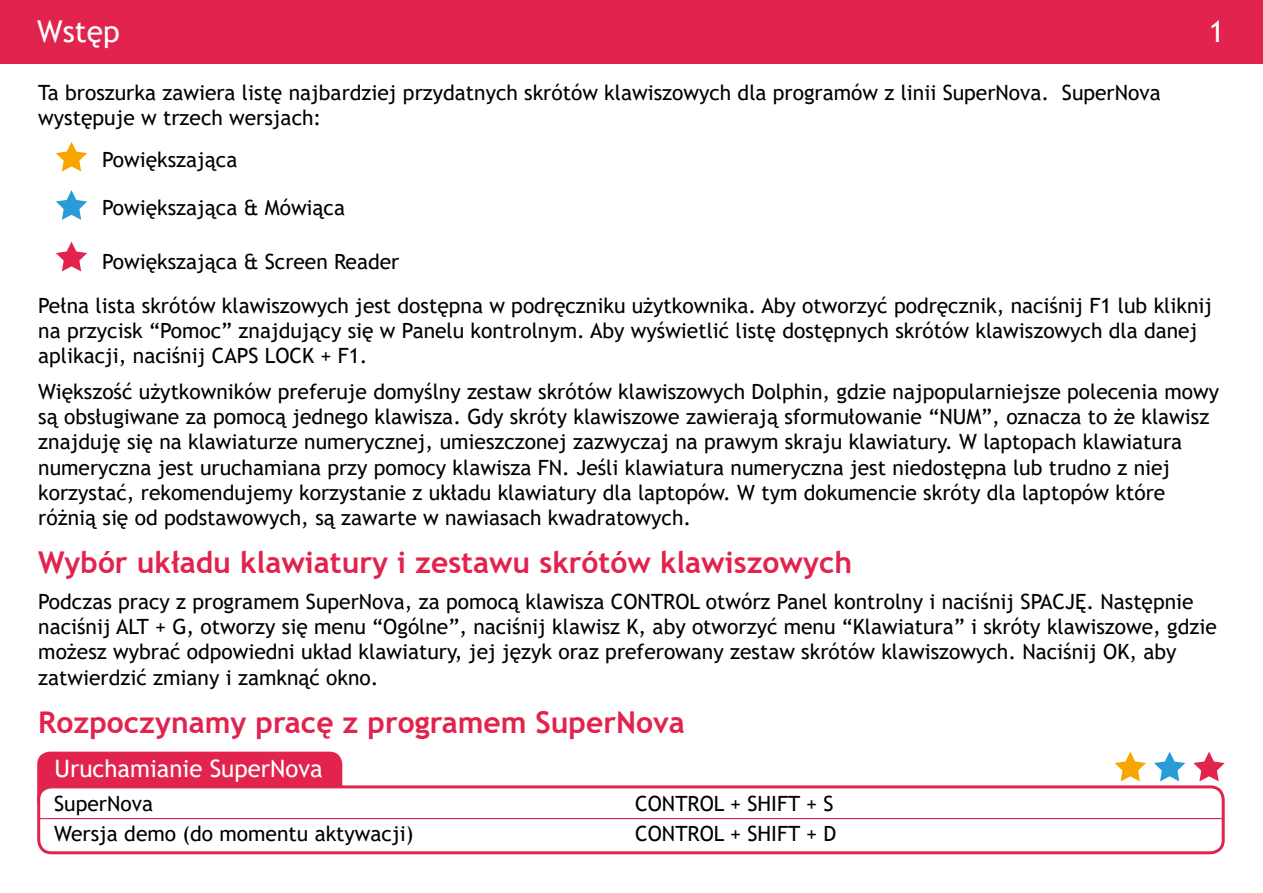
<style>
.page{position:relative;width:1263px;height:893px;background:#fff}
.page>*{position:absolute;margin:0;border:0;box-sizing:border-box;transform-origin:0 0}
.t1{font:700 30px "Trebuchet MS";color:#e2234d}
.t2{font:30px "Trebuchet MS";color:#fff}
.t3{font:24px "Trebuchet MS";color:#fff}
.t4{font:21px/25.2px "Trebuchet MS";color:#000}
</style>
<div class="page">
<div style="left:0;top:0;width:1263px;height:64px;background:#e2234d"></div>
<svg style="left:56px;top:142px;width:31px;height:29px"></svg>
<svg style="left:56px;top:190px;width:31px;height:30px"></svg>
<svg style="left:56px;top:242px;width:31px;height:29px"></svg>
<svg style="left:1115px;top:752px;width:31px;height:29px"></svg>
<svg style="left:1154px;top:752px;width:31px;height:29px"></svg>
<svg style="left:1193px;top:752px;width:32px;height:29px"></svg>
<div style="left:37px;top:752px;width:305px;height:61px;background:#e2234d;border-radius:13px"></div>
<div style="left:39px;top:787px;width:1184px;height:66px;background:#fff;border-radius:13px"></div>
<div style="left:37px;top:785px;width:1188px;height:69px;border:3px solid #e2234d;border-radius:13px"></div>
<hr style="left:37px;top:818px;width:594px;height:1px;background:#e2234d">
<hr style="left:631px;top:818px;width:594px;height:1px;background:#e2234d">
<h1 class="t2" style="left:37px;top:13px;width:84px">Wstęp</h1>
<h1 class="t2" style="left:1209px;top:13px;width:17px">1</h1>
<p class="t4" style="left:38px;top:80px;width:1124px">Ta broszurka zawiera listę najbardziej przydatnych skrótów klawiszowych dla programów z linii SuperNova. SuperNova występuje w trzech wersjach:</p>
<p class="t4" style="left:102px;top:147px;width:137px">Powiększająca</p>
<p class="t4" style="left:102px;top:195px;width:244px">Powiększająca &amp; Mówiąca</p>
<p class="t4" style="left:38px;top:240px;width:1175px;line-height:43.5px;text-indent:64px">Powiększająca &amp; Screen Reader<br>Pełna lista skrótów klawiszowych jest dostępna w podręczniku użytkownika. Aby otworzyć podręcznik, naciśnij F1 lub kliknij</p>
<p class="t4" style="left:38px;top:318px;width:1160px">na przycisk “Pomoc” znajdujący się w Panelu kontrolnym. Aby wyświetlić listę dostępnych skrótów klawiszowych dla danej aplikacji, naciśnij CAPS LOCK + F1.</p>
<p class="t4" style="left:38px;top:379px;width:1182px">Większość użytkowników preferuje domyślny zestaw skrótów klawiszowych Dolphin, gdzie najpopularniejsze polecenia mowy są obsługiwane za pomocą jednego klawisza. Gdy skróty klawiszowe zawierają sformułowanie “NUM”, oznacza to że klawisz znajduję się na klawiaturze numerycznej, umieszczonej zazwyczaj na prawym skraju klawiatury. W laptopach klawiatura numeryczna jest uruchamiana przy pomocy klawisza FN. Jeśli klawiatura numeryczna jest niedostępna lub trudno z niej korzystać, rekomendujemy korzystanie z układu klawiatury dla laptopów. W tym dokumencie skróty dla laptopów które różnią się od podstawowych, są zawarte w nawiasach kwadratowych.</p>
<h1 class="t1" style="left:38px;top:544px;width:815px">Wybór układu klawiatury i zestawu skrótów klawiszowych</h1>
<p class="t4" style="left:38px;top:589px;width:1180px">Podczas pracy z programem SuperNova, za pomocą klawisza CONTROL otwórz Panel kontrolny i naciśnij SPACJĘ. Następnie naciśnij ALT + G, otworzy się menu “Ogólne”, naciśnij klawisz K, aby otworzyć menu “Klawiatura” i skróty klawiszowe, gdzie możesz wybrać odpowiedni układ klawiatury, jej język oraz preferowany zestaw skrótów klawiszowych. Naciśnij OK, aby zatwierdzić zmiany i zamknąć okno.</p>
<h1 class="t1" style="left:38px;top:703px;width:648px">Rozpoczynamy pracę z programem SuperNova</h1>
<p class="t3" style="left:55px;top:753px;width:270px">Uruchamianie SuperNova</p>
<p class="t4" style="left:54px;top:791px;width:100px">SuperNova</p>
<p class="t4" style="left:635px;top:791px;width:200px">CONTROL + SHIFT + S</p>
<p class="t4" style="left:54px;top:821px;width:361px">Wersja demo (do momentu aktywacji)</p>
<p class="t4" style="left:635px;top:821px;width:203px">CONTROL + SHIFT + D</p>
</div>
